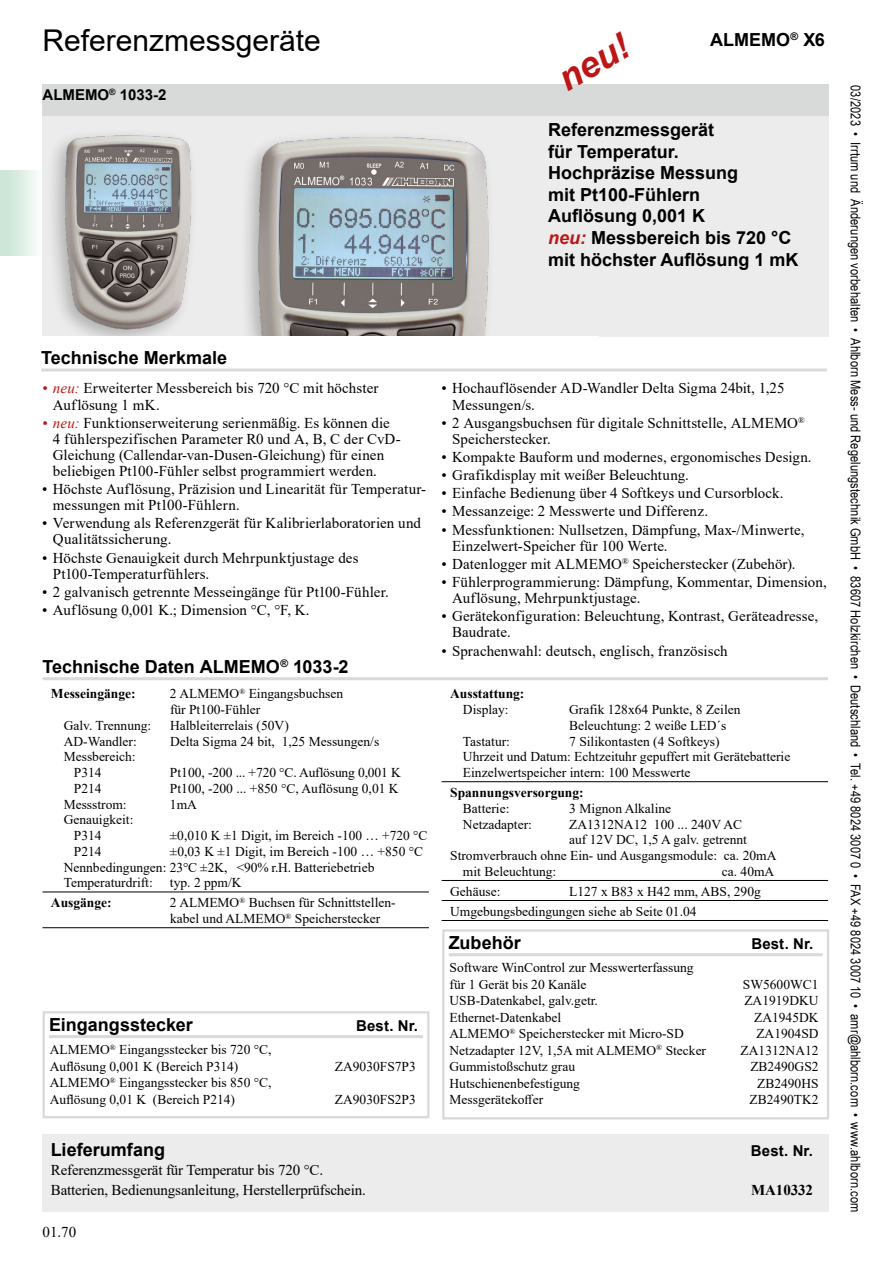
<style>
.page{position:relative;width:893px;height:1263px;background:#fff}
.page>*{position:absolute;margin:0;border:0;box-sizing:border-box;transform-origin:0 0}
.t1{font:italic 700 36px "Arial";color:#bc1617}
.t2{font:30px "Arial";color:#000}
.t3{font:700 18px/21.6px "Arial";color:#000}
.t4{font:15px/16px "Times New Roman";letter-spacing:.005em;color:#000}
.t5{font:700 15px "Arial";letter-spacing:.005em;color:#000}
.t6{font:700 15px "Times New Roman";letter-spacing:-.01em;color:#000}
.t7{font:13.5px/15.8px "Times New Roman";color:#000}
.t8{font:13.5px "Arial Narrow";letter-spacing:.005em;color:#000}
.t9{font:700 13.5px "Times New Roman";color:#000}
.s1{font-style:italic;color:#bc1617}
</style>
<div class="page">
<div style="left:0;top:171px;width:43px;height:85px;background:linear-gradient(to right,#c5e1d0,#fcfefd)"></div>
<div style="left:43px;top:85px;width:786px;height:252px;background:#ececec"></div>
<div style="left:43px;top:84px;width:786px;height:32px;background:#d8dada"></div>
<hr style="left:42px;top:891px;width:387px;height:1px;background:#000">
<hr style="left:42px;top:927px;width:387px;height:1px;background:#000">
<hr style="left:442px;top:781px;width:386px;height:1px;background:#000">
<hr style="left:442px;top:880px;width:386px;height:1px;background:#000">
<hr style="left:442px;top:900px;width:386px;height:1px;background:#000">
<hr style="left:442px;top:920px;width:386px;height:1px;background:#000">
<hr style="left:42px;top:677px;width:786px;height:3px;background:#d8dada">
<div style="left:45px;top:128px;width:153px;height:221px;background:#000;opacity:.25"></div>
<img style="left:56px;top:128px;width:142px;height:208px">
<div style="left:238px;top:129px;width:258px;height:227px;background:#000;opacity:.25"></div>
<img style="left:248px;top:129px;width:248px;height:207px">
<div style="left:41px;top:337px;width:557px;height:46px;background:#fff"></div>
<hr style="left:41px;top:368px;width:786px;height:3px;background:#d8dada">
<div style="left:42px;top:1134px;width:787px;height:77px;background:#ececec"></div>
<hr style="left:449px;top:953px;width:374px;height:3px;background:#d8dada">
<div style="left:442px;top:929px;width:387px;height:190px;border:2px solid #d8dada"></div>
<hr style="left:49px;top:1035px;width:374px;height:3px;background:#d8dada">
<div style="left:43px;top:1011px;width:386px;height:107px;border:2px solid #d8dada"></div>
<h2 class="t2" style="left:43px;top:19px;width:280px">Referenzmessgeräte</h2>
<p class="t5" style="left:43px;top:84px;width:125px">ALMEMO<sup>®</sup> 1033-2</p>
<h1 class="t1" style="left:549px;top:61px;width:77px;rotate:-30deg">neu!</h1>
<h3 class="t3" style="left:710px;top:29px;width:116px">ALMEMO<sup>®</sup> X6</h3>
<h3 class="t3" style="left:548px;top:119px;width:252px">Referenzmessgerät<br>für Temperatur.<br>Hochpräzise Messung<br>mit Pt100-Fühlern<br>Auflösung 0,001 K<br><span class="s1">neu:</span> Messbereich bis 720 °C mit höchster Auflösung 1 mK</h3>
<h3 class="t3" style="left:41px;top:347px;width:187px">Technische Merkmale</h3>
<p class="t4" style="left:53px;top:380px;width:327px;text-indent:-11px"><span class="s1">• neu:</span> Erweiterter Messbereich bis 720 °C mit höchster<br>Auflösung 1 mK.</p>
<p class="t4" style="left:53px;top:414px;width:349px;text-indent:-11px"><span class="s1">• neu:</span> Funktionserweiterung serienmäßig. Es können die 4 fühlerspezifischen Parameter R0 und A, B, C der CvD-Gleichung (Callendar-van-Dusen-Gleichung) für einen beliebigen Pt100-Fühler selbst programmiert werden.</p>
<p class="t4" style="left:53px;top:480px;width:375px;text-indent:-11px">• Höchste Auflösung, Präzision und Linearität für Temperatur&shy;messungen mit Pt100-Fühlern.</p>
<p class="t4" style="left:53px;top:515px;width:370px;text-indent:-11px">• Verwendung als Referenzgerät für Kalibrierlaboratorien und<br>Qualitätssicherung.</p>
<p class="t4" style="left:53px;top:549px;width:307px;text-indent:-11px">• Höchste Genauigkeit durch Mehrpunktjustage des<br>Pt100-Temperaturfühlers.</p>
<p class="t4" style="left:42px;top:583px;width:348px">• 2 galvanisch getrennte Messeingänge für Pt100-Fühler.</p>
<p class="t4" style="left:42px;top:601px;width:269px">• Auflösung 0,001 K.; Dimension °C, °F, K.</p>
<h3 class="t3" style="left:42px;top:656px;width:308px">Technische Daten ALMEMO<sup>®</sup> 1033-2</h3>
<p class="t9" style="left:51px;top:684px;width:86px">Messeingänge:</p>
<p class="t7" style="left:170px;top:685px;width:175px">2 ALMEMO<sup>®</sup> Eingangsbuchsen für Pt100-Fühler</p>
<p class="t7" style="left:64px;top:717px;width:89px">Galv. Trennung:</p>
<p class="t7" style="left:170px;top:717px;width:120px">Halbleiterrelais (50V)</p>
<p class="t7" style="left:64px;top:733px;width:75px">AD-Wandler:</p>
<p class="t7" style="left:170px;top:733px;width:211px">Delta Sigma 24 bit, 1,25 Messungen/s</p>
<p class="t7" style="left:74px;top:748px;width:63px;text-indent:-10px">Messbereich:<br>P314</p>
<p class="t7" style="left:170px;top:764px;width:232px">Pt100, -200 ... +720 °C. Auflösung 0,001 K</p>
<p class="t7" style="left:74px;top:780px;width:29px">P214</p>
<p class="t7" style="left:170px;top:780px;width:230px">Pt100, -200 ... +850 °C, Auflösung 0,01 K</p>
<p class="t7" style="left:64px;top:796px;width:65px">Messstrom:</p>
<p class="t7" style="left:170px;top:796px;width:28px">1mA</p>
<p class="t7" style="left:74px;top:811px;width:61px;text-indent:-10px">Genauigkeit:<br>P314</p>
<p class="t7" style="left:170px;top:827px;width:259px">±0,010 K ±1 Digit, im Bereich -100 … +720 °C</p>
<p class="t7" style="left:64px;top:843px;width:361px;text-indent:106px">±0,03 K ±1 Digit, im Bereich -100 … +850 °C<br>Nennbedingungen: 23°C ±2K, &lt;90% r.H. Batteriebetrieb<br>Temperaturdrift:</p>
<p class="t7" style="left:74px;top:843px;width:29px">P214</p>
<p class="t7" style="left:170px;top:874px;width:73px">typ. 2 ppm/K</p>
<p class="t9" style="left:51px;top:893px;width:62px">Ausgänge:</p>
<p class="t7" style="left:170px;top:894px;width:227px">2 ALMEMO<sup>®</sup> Buchsen für Schnittstellen&shy;kabel und ALMEMO<sup>®</sup> Speicherstecker</p>
<h3 class="t3" style="left:49px;top:1014px;width:145px">Eingangsstecker</h3>
<p class="t5" style="left:356px;top:1015px;width:63px">Best. Nr.</p>
<p class="t7" style="left:50px;top:1041px;width:223px;line-height:16.5px">ALMEMO<sup>®</sup> Eingangsstecker bis 720 °C,<br>Auflösung 0,001 K (Bereich P314)</p>
<p class="t7" style="left:335px;top:1058px;width:83px">ZA9030FS7P3</p>
<p class="t7" style="left:50px;top:1074px;width:223px;line-height:16.5px">ALMEMO<sup>®</sup> Eingangsstecker bis 850 °C,<br>Auflösung 0,01 K (Bereich P214)</p>
<p class="t7" style="left:335px;top:1091px;width:83px">ZA9030FS2P3</p>
<p class="t4" style="left:452px;top:380px;width:334px;text-indent:-11px">• Hochauflösender AD-Wandler Delta Sigma 24bit, 1,25<br>Messungen/s.</p>
<p class="t4" style="left:452px;top:414px;width:354px;text-indent:-11px">• 2 Ausgangsbuchsen für digitale Schnittstelle, ALMEMO<sup>®<br></sup>Speicherstecker.</p>
<p class="t4" style="left:441px;top:448px;width:372px">• Kompakte Bauform und modernes, ergonomisches Design.</p>
<p class="t4" style="left:441px;top:467px;width:249px">• Grafikdisplay mit weißer Beleuchtung.</p>
<p class="t4" style="left:441px;top:485px;width:343px">• Einfache Bedienung über 4 Softkeys und Cursorblock.</p>
<p class="t4" style="left:441px;top:503px;width:268px">• Messanzeige: 2 Messwerte und Differenz.</p>
<p class="t4" style="left:452px;top:521px;width:354px;text-indent:-11px">• Messfunktionen: Nullsetzen, Dämpfung, Max-/Minwerte,<br>Einzelwert-Speicher für 100 Werte.</p>
<p class="t4" style="left:441px;top:555px;width:355px">• Datenlogger mit ALMEMO<sup>®</sup> Speicherstecker (Zubehör).</p>
<p class="t4" style="left:452px;top:573px;width:376px;text-indent:-11px">• Fühlerprogrammierung: Dämpfung, Kommentar, Dimension,<br>Auflösung, Mehrpunktjustage.</p>
<p class="t4" style="left:452px;top:608px;width:367px;text-indent:-11px">• Gerätekonfiguration: Beleuchtung, Kontrast, Geräteadresse,<br>Baudrate.</p>
<p class="t4" style="left:441px;top:642px;width:288px">• Sprachenwahl: deutsch, englisch, französisch</p>
<p class="t9" style="left:450px;top:684px;width:76px">Ausstattung:</p>
<p class="t7" style="left:463px;top:701px;width:47px">Display:</p>
<p class="t7" style="left:569px;top:701px;width:173px">Grafik 128x64 Punkte, 8 Zeilen<br>Beleuchtung: 2 weiße LED´s</p>
<p class="t7" style="left:463px;top:733px;width:49px">Tastatur:</p>
<p class="t7" style="left:463px;top:733px;width:329px;text-indent:106px">7 Silikontasten (4 Softkeys)<br>Uhrzeit und Datum: Echtzeituhr gepuffert mit Gerätebatterie<br>Einzelwertspeicher intern: 100 Messwerte</p>
<p class="t9" style="left:450px;top:783px;width:135px">Spannungsversorgung:</p>
<p class="t7" style="left:463px;top:800px;width:48px">Batterie:</p>
<p class="t7" style="left:569px;top:800px;width:104px">3 Mignon Alkaline</p>
<p class="t7" style="left:463px;top:816px;width:70px">Netzadapter:</p>
<p class="t7" style="left:569px;top:816px;width:175px">ZA1312NA12 100 ... 240V AC</p>
<p class="t7" style="left:569px;top:831px;width:179px">auf 12V DC, 1,5 A galv. getrennt</p>
<p class="t7" style="left:450px;top:847px;width:328px">Stromverbrauch ohne Ein- und Ausgangsmodule: ca. 20mA</p>
<p class="t7" style="left:463px;top:863px;width:95px">mit Beleuchtung:</p>
<p class="t7" style="left:722px;top:863px;width:54px">ca. 40mA</p>
<p class="t7" style="left:450px;top:883px;width:52px">Gehäuse:</p>
<p class="t7" style="left:450px;top:881px;width:312px;line-height:20px;text-indent:119px">L127 x B83 x H42 mm, ABS, 290g<br>Umgebungsbedingungen siehe ab Seite 01.04</p>
<h3 class="t3" style="left:449px;top:932px;width:73px">Zubehör</h3>
<p class="t5" style="left:751px;top:933px;width:63px">Best. Nr.</p>
<p class="t7" style="left:450px;top:959px;width:246px;line-height:16.5px">Software WinControl zur Messwerterfassung für 1 Gerät bis 20 Kanäle</p>
<p class="t7" style="left:743px;top:976px;width:77px">SW5600WC1</p>
<p class="t7" style="left:450px;top:992px;width:150px">USB-Datenkabel, galv.getr.</p>
<p class="t7" style="left:744px;top:992px;width:76px">ZA1919DKU</p>
<p class="t7" style="left:450px;top:1009px;width:113px">Ethernet-Datenkabel</p>
<p class="t7" style="left:754px;top:1009px;width:66px">ZA1945DK</p>
<p class="t7" style="left:450px;top:1025px;width:236px">ALMEMO<sup>®</sup> Speicherstecker mit Micro-SD</p>
<p class="t7" style="left:756px;top:1025px;width:64px">ZA1904SD</p>
<p class="t7" style="left:450px;top:1042px;width:258px">Netzadapter 12V, 1,5A mit ALMEMO<sup>®</sup> Stecker</p>
<p class="t7" style="left:741px;top:1042px;width:79px">ZA1312NA12</p>
<p class="t7" style="left:450px;top:1058px;width:127px">Gummistoßschutz grau</p>
<p class="t7" style="left:750px;top:1058px;width:70px">ZB2490GS2</p>
<p class="t7" style="left:450px;top:1075px;width:132px">Hutschienenbefestigung</p>
<p class="t7" style="left:757px;top:1075px;width:63px">ZB2490HS</p>
<p class="t7" style="left:450px;top:1091px;width:95px">Messgerätekoffer</p>
<p class="t7" style="left:750px;top:1091px;width:70px">ZB2490TK2</p>
<h3 class="t3" style="left:51px;top:1139px;width:116px">Lieferumfang</h3>
<p class="t5" style="left:751px;top:1140px;width:63px">Best. Nr.</p>
<p class="t4" style="left:51px;top:1160px;width:317px;line-height:19.2px">Referenzmessgerät für Temperatur bis 720 °C.<br>Batterien, Bedienungsanleitung, Herstellerprüfschein.</p>
<p class="t6" style="left:751px;top:1179px;width:63px">MA10332</p>
<p class="t4" style="left:43px;top:1223px;width:35px">01.70</p>
<p class="t8" style="left:865px;top:85px;width:1128px;rotate:90deg">03/2023 • Irrtum und Änderungen vorbehalten • Ahlborn Mess- und Regelungstechnik GmbH • 83607 Holzkirchen • Deutschland • Tel. +49 8024 3007 0 • FAX +49 8024 3007 10 • amr@ahlborn.com • www.ahlborn.com</p>
</div>
